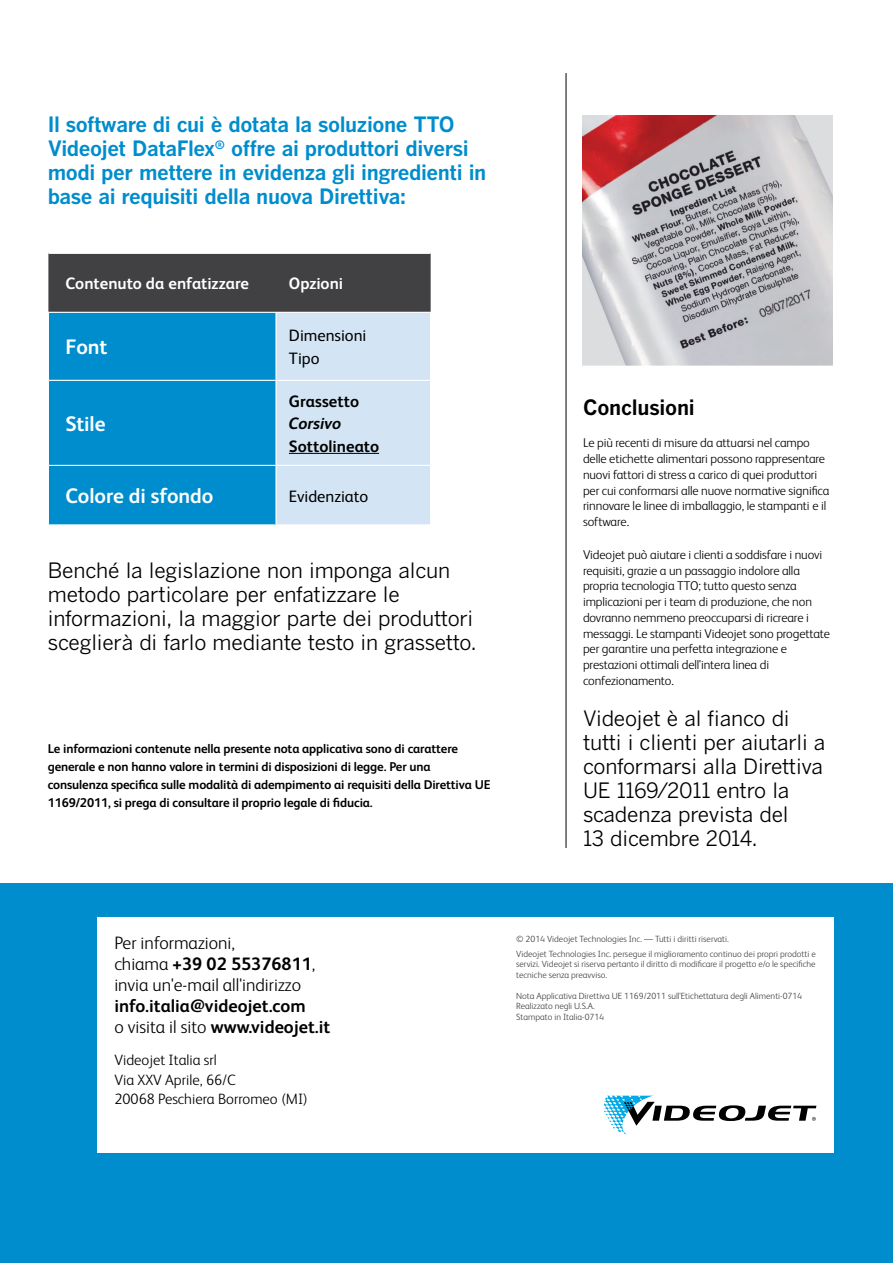
<style>
.page{position:relative;width:893px;height:1263px;background:#fff}
.page>*{position:absolute;margin:0;border:0;box-sizing:border-box;transform-origin:0 0}
.t1{font:21px/24px "Benton Gothic";letter-spacing:-.01em;color:#000}
.t2{font:700 21px/24px "Benton Gothic";letter-spacing:-.02em;color:#008dcd}
.t3{font:700 21px "FS Albert Pro";letter-spacing:-.005em;color:#fff}
.t4{font:700 21px "Benton Gothic";letter-spacing:-.01em;color:#000}
.t5{font:300 18px/21px "FS Albert Pro";color:#000}
.t6{font:700 18px/21px "FS Albert Pro";color:#000}
.t7{font:700 16.5px "FS Albert Pro";letter-spacing:-.005em;color:#fff}
.t8{font:16.5px/22.5px "FS Albert Pro";letter-spacing:-.005em;color:#000}
.t9{font:700 16.5px "FS Albert Pro";color:#000}
.t10{font:italic 700 16.5px "FS Albert Pro";letter-spacing:-.005em;color:#000}
.t11{font:300 15px/19.5px "FS Albert Pro";color:#000}
.t12{font:300 12.75px/15.8px "FS Albert Pro";letter-spacing:-.01em;color:#000}
.t13{font:700 12.75px/18px "FS Albert Pro";letter-spacing:-.01em;color:#000}
.t14{font:300 9px/10.5px "FS Albert Pro";color:#414042}
.s1{font-weight:700}
.s2{font-weight:300}
</style>
<div class="page">
<hr style="left:566px;top:73px;width:1px;height:775px;background:#000">
<svg style="left:48px;top:254px;width:383px;height:270px;background:#5198bb"></svg>
<hr style="left:48px;top:312px;width:228px;height:1px;background:#fff">
<hr style="left:276px;top:312px;width:155px;height:1px;background:#fff">
<hr style="left:275px;top:313px;width:2px;height:67px;background:#fff">
<hr style="left:430px;top:313px;width:1px;height:67px;background:#fff">
<hr style="left:49px;top:380px;width:227px;height:1px;background:#fff">
<hr style="left:276px;top:380px;width:155px;height:1px;background:#fff">
<hr style="left:275px;top:381px;width:2px;height:84px;background:#fff">
<hr style="left:430px;top:381px;width:1px;height:84px;background:#fff">
<hr style="left:49px;top:465px;width:227px;height:1px;background:#fff">
<hr style="left:276px;top:465px;width:155px;height:1px;background:#fff">
<hr style="left:275px;top:466px;width:2px;height:58px;background:#fff">
<hr style="left:430px;top:466px;width:1px;height:58px;background:#fff">
<hr style="left:48px;top:313px;width:1px;height:67px;background:#fff">
<hr style="left:48px;top:380px;width:1px;height:85px;background:#fff">
<hr style="left:48px;top:465px;width:1px;height:59px;background:#fff">
<hr style="left:289px;top:453px;width:90px;height:1px;background:#000">
<img style="left:583px;top:116px;width:249px;height:249px">
<div style="left:0;top:883px;width:893px;height:380px;background:#008dcd"></div>
<div style="left:97px;top:918px;width:737px;height:235px;background:#fff"></div>
<svg style="left:604px;top:1096px;width:212px;height:38px"></svg>
<h1 class="t2" style="left:48px;top:113px;width:440px">Il software di cui è dotata la soluzione TTO Videojet DataFlex<sup>®</sup> offre ai produttori diversi modi per mettere in evidenza gli ingredienti in base ai requisiti della nuova Direttiva:</h1>
<p class="t7" style="left:66px;top:272px;width:185px">Contenuto da enfatizzare</p>
<p class="t7" style="left:289px;top:272px;width:56px">Opzioni</p>
<h1 class="t3" style="left:66px;top:332px;width:43px">Font</h1>
<p class="t8" style="left:289px;top:323px;width:79px">Dimensioni<br>Tipo</p>
<h1 class="t3" style="left:66px;top:409px;width:41px">Stile</h1>
<p class="t9" style="left:289px;top:389px;width:72px">Grassetto</p>
<p class="t10" style="left:289px;top:411px;width:54px">Corsivo</p>
<p class="t9" style="left:289px;top:434px;width:92px">Sottolineato</p>
<h1 class="t3" style="left:66px;top:481px;width:149px">Colore di sfondo</h1>
<p class="t8" style="left:289px;top:483px;width:81px">Evidenziato</p>
<h1 class="t1" style="left:48px;top:559px;width:430px">Benché la legislazione non imponga alcun metodo particolare per enfatizzare le informazioni, la maggior parte dei produttori sceglierà di farlo mediante testo in grassetto.</h1>
<p class="t13" style="left:48px;top:739px;width:444px">Le informazioni contenute nella presente nota applicativa sono di carattere generale e non hanno valore in termini di disposizioni di legge. Per una consulenza specifica sulle modalità di adempimento ai requisiti della Direttiva UE 1169/2011, si prega di consultare il proprio legale di fiducia.</p>
<h1 class="t4" style="left:583px;top:395px;width:113px">Conclusioni</h1>
<p class="t12" style="left:583px;top:434px;width:248px">Le più recenti di misure da attuarsi nel campo delle etichette alimentari possono rappresentare nuovi fattori di stress a carico di quei produttori per cui conformarsi alle nuove normative significa rinnovare le linee di imballaggio, le stampanti e il software.</p>
<p class="t12" style="left:583px;top:546px;width:249px">Videojet può aiutare i clienti a soddisfare i nuovi requisiti, grazie a un passaggio indolore alla propria tecnologia TTO; tutto questo senza implicazioni per i team di produzione, che non dovranno nemmeno preoccuparsi di ricreare i messaggi. Le stampanti Videojet sono progettate per garantire una perfetta integrazione e prestazioni ottimali dell'intera linea di confezionamento.</p>
<h1 class="t1" style="left:583px;top:707px;width:244px">Videojet è al fianco di tutti i clienti per aiutarli a conformarsi alla Direttiva<br>UE 1169/2011 entro la scadenza prevista del<br>13 dicembre 2014.</h1>
<h2 class="t5" style="left:114px;top:931px;width:202px">Per informazioni,<br>chiama <span class="s1">+39 02 55376811</span>, invia un'e-mail all'indirizzo</h2>
<h2 class="t6" style="left:114px;top:994px;width:218px">info.italia@videojet.com<br><span class="s2">o visita il sito</span> www.videojet.it</h2>
<p class="t11" style="left:114px;top:1049px;width:195px">Videojet Italia srl<br>Via XXV Aprile, 66/C<br>20068 Peschiera Borromeo (MI)</p>
<p class="t14" style="left:516px;top:931px;width:301px;line-height:14.7px">© 2014 Videojet Technologies Inc. — Tutti i diritti riservati.<br>Videojet Technologies Inc. persegue il miglioramento continuo dei propri prodotti e</p>
<p class="t14" style="left:516px;top:958px;width:301px">servizi. Videojet si riserva pertanto il diritto di modificare il progetto e/o le specifiche tecniche senza preavviso.</p>
<p class="t14" style="left:516px;top:990px;width:287px">Nota Applicativa Direttiva UE 1169/2011 sull'Etichettatura degli Alimenti-0714<br>Realizzato negli U.S.A.<br>Stampato in Italia-0714</p>
</div>
